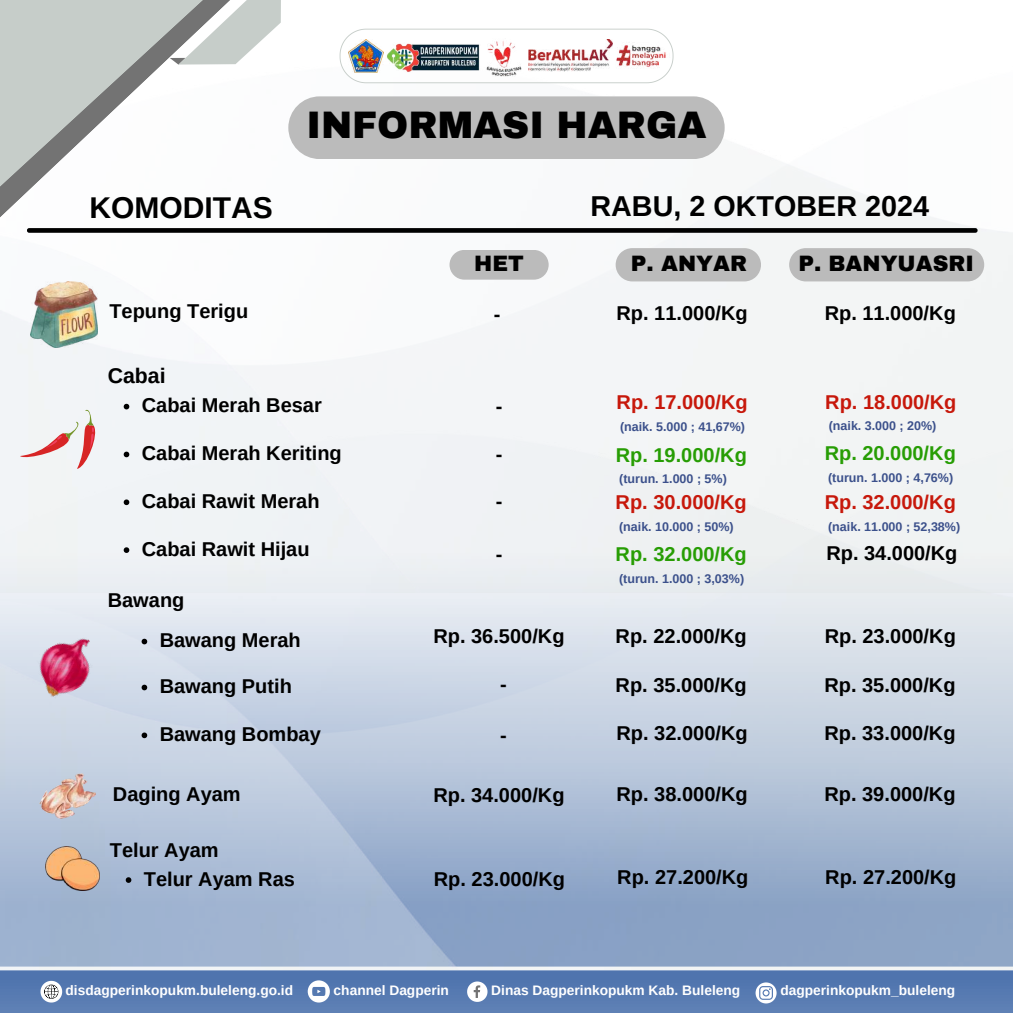
<style>
.page{position:relative;width:1013px;height:1013px;background:#fff}
.page>*{position:absolute;margin:0;border:0;box-sizing:border-box;transform-origin:0 0}
.t1{font:900 37.5px "Archivo";color:#000}
.t2{font:700 30px "Arimo";color:#000}
.t3{font:700 28.75px "Arimo";color:#000}
.t4{font:900 21.75px "Archivo";color:#000}
.t5{font:700 21.25px "Arimo";color:#000}
.t6{font:700 20px/29px "Arimo";color:#000}
.t7{font:700 20px "Arimo";color:#c7180b}
.t8{font:700 20px "Arimo";color:#279d04}
.t9{font:700 13.75px "Arimo";color:#fff}
.t10{font:700 12.5px "Arimo";color:#3b508b}
</style>
<div class="page">
<div style="left:0;top:549px;width:1012px;height:463px;background:#5579b1"></div>
<img style="left:0;top:28px;width:1012px;height:341px">
<svg style="left:467px;top:981px;width:20px;height:20px"></svg>
<svg style="left:40px;top:980px;width:22px;height:22px"></svg>
<svg style="left:308px;top:980px;width:22px;height:22px"></svg>
<svg style="left:755px;top:982px;width:21px;height:21px"></svg>
<hr style="left:0;top:966px;width:1012px;height:4px;background:#f1f4f4">
<img style="left:0;top:369px;width:1012px;height:598px">
<svg style="left:339px;top:29px;width:334px;height:54px"></svg>
<img style="left:349px;top:39px;width:34px;height:33px">
<img style="left:386px;top:42px;width:94px;height:30px">
<img style="left:528px;top:39px;width:82px;height:32px">
<img style="left:610px;top:39px;width:61px;height:35px">
<svg style="left:243px;top:0;width:38px;height:65px"></svg>
<svg style="left:0;top:0;width:243px;height:266px"></svg>
<svg style="left:0;top:0;width:224px;height:215px"></svg>
<svg style="left:27px;top:228px;width:950px;height:5px;background:#0f0f0f"></svg>
<div style="left:288px;top:96px;width:436px;height:63px;background:#bbb;border-radius:31px"></div>
<div style="left:615px;top:248px;width:146px;height:33px;background:#bbb"></div>
<div style="left:789px;top:248px;width:195px;height:33px;background:#bbb"></div>
<img style="left:31px;top:282px;width:67px;height:65px">
<svg style="left:20px;top:408px;width:75px;height:61px"></svg>
<img style="left:30px;top:629px;width:77px;height:72px">
<img style="left:40px;top:773px;width:55px;height:46px">
<img style="left:46px;top:846px;width:53px;height:44px">
<div style="left:449px;top:250px;width:99px;height:30px;background:#bbb;border-radius:15px"></div>
<img style="left:482px;top:38px;width:42px;height:40px">
<svg style="left:124px;top:404px;width:5px;height:5px"></svg>
<svg style="left:124px;top:451px;width:5px;height:6px"></svg>
<svg style="left:124px;top:499px;width:5px;height:6px"></svg>
<svg style="left:124px;top:547px;width:5px;height:6px"></svg>
<svg style="left:142px;top:638px;width:5px;height:6px"></svg>
<svg style="left:142px;top:684px;width:5px;height:6px"></svg>
<svg style="left:142px;top:732px;width:5px;height:6px"></svg>
<svg style="left:126px;top:877px;width:5px;height:5px"></svg>
<h1 class="t1" style="left:306px;top:105px;width:401px">INFORMASI HARGA</h1>
<h2 class="t2" style="left:89px;top:191px;width:185px">KOMODITAS</h2>
<h3 class="t3" style="left:590px;top:190px;width:340px">RABU, 2 OKTOBER 2024</h3>
<p class="t4" style="left:631px;top:252px;width:118px">P. ANYAR</p>
<p class="t4" style="left:798px;top:252px;width:177px">P. BANYUASRI</p>
<p class="t6" style="left:616px;top:298px;width:133px">Rp. 11.000/Kg</p>
<p class="t4" style="left:474px;top:252px;width:51px">HET</p>
<p class="t6" style="left:109px;top:296px;width:140px">Tepung Terigu</p>
<p class="t6" style="left:824px;top:298px;width:133px">Rp. 11.000/Kg</p>
<p class="t6" style="left:494px;top:299px;width:8px">-</p>
<p class="t5" style="left:108px;top:364px;width:59px">Cabai</p>
<p class="t6" style="left:142px;top:391px;width:182px">Cabai Merah Besar</p>
<p class="t6" style="left:142px;top:438px;width:201px">Cabai Merah Keriting</p>
<p class="t6" style="left:142px;top:486px;width:179px">Cabai Rawit Merah</p>
<p class="t6" style="left:142px;top:534px;width:169px">Cabai Rawit Hijau</p>
<p class="t6" style="left:108px;top:585px;width:78px">Bawang</p>
<p class="t6" style="left:496px;top:391px;width:8px">-</p>
<p class="t6" style="left:496px;top:439px;width:8px">-</p>
<p class="t6" style="left:496px;top:487px;width:8px">-</p>
<p class="t6" style="left:496px;top:540px;width:8px">-</p>
<p class="t7" style="left:616px;top:391px;width:133px">Rp. 17.000/Kg</p>
<p class="t10" style="left:620px;top:419px;width:127px">(naik. 5.000 ; 41,67%)</p>
<p class="t8" style="left:615px;top:443px;width:133px">Rp. 19.000/Kg</p>
<p class="t10" style="left:619px;top:472px;width:109px">(turun. 1.000 ; 5%)</p>
<p class="t7" style="left:615px;top:491px;width:133px">Rp. 30.000/Kg</p>
<p class="t10" style="left:619px;top:519px;width:116px">(naik. 10.000 ; 50%)</p>
<p class="t8" style="left:615px;top:543px;width:133px">Rp. 32.000/Kg</p>
<p class="t10" style="left:619px;top:571px;width:126px">(turun. 1.000 ; 3,03%)</p>
<p class="t6" style="left:160px;top:625px;width:143px">Bawang Merah</p>
<p class="t6" style="left:615px;top:621px;width:133px">Rp. 22.000/Kg</p>
<p class="t6" style="left:160px;top:671px;width:134px">Bawang Putih</p>
<p class="t6" style="left:160px;top:719px;width:163px">Bawang Bombay</p>
<p class="t6" style="left:433px;top:621px;width:133px">Rp. 36.500/Kg</p>
<p class="t6" style="left:500px;top:669px;width:8px">-</p>
<p class="t6" style="left:615px;top:670px;width:133px">Rp. 35.000/Kg</p>
<p class="t6" style="left:616px;top:719px;width:133px">Rp. 32.000/Kg</p>
<p class="t6" style="left:500px;top:720px;width:8px">-</p>
<p class="t6" style="left:113px;top:779px;width:129px">Daging Ayam</p>
<p class="t6" style="left:616px;top:779px;width:133px">Rp. 38.000/Kg</p>
<p class="t6" style="left:144px;top:835px;width:153px;text-indent:-34px">Telur Ayam<br>Telur Ayam Ras</p>
<p class="t6" style="left:433px;top:780px;width:133px">Rp. 34.000/Kg</p>
<p class="t6" style="left:617px;top:862px;width:133px">Rp. 27.200/Kg</p>
<p class="t6" style="left:434px;top:864px;width:133px">Rp. 23.000/Kg</p>
<p class="t7" style="left:825px;top:390px;width:133px">Rp. 18.000/Kg</p>
<p class="t10" style="left:828px;top:419px;width:109px">(naik. 3.000 ; 20%)</p>
<p class="t8" style="left:824px;top:442px;width:133px">Rp. 20.000/Kg</p>
<p class="t10" style="left:828px;top:470px;width:126px">(turun. 1.000 ; 4,76%)</p>
<p class="t7" style="left:824px;top:491px;width:133px">Rp. 32.000/Kg</p>
<p class="t10" style="left:828px;top:519px;width:133px">(naik. 11.000 ; 52,38%)</p>
<p class="t6" style="left:826px;top:539px;width:133px">Rp. 34.000/Kg</p>
<p class="t6" style="left:824px;top:621px;width:133px">Rp. 23.000/Kg</p>
<p class="t6" style="left:824px;top:671px;width:133px">Rp. 35.000/Kg</p>
<p class="t6" style="left:824px;top:718px;width:133px">Rp. 33.000/Kg</p>
<p class="t6" style="left:824px;top:779px;width:133px">Rp. 39.000/Kg</p>
<p class="t6" style="left:825px;top:862px;width:133px">Rp. 27.200/Kg</p>
<p class="t9" style="left:66px;top:983px;width:229px">disdagperinkopukm.buleleng.go.id</p>
<p class="t9" style="left:333px;top:982px;width:117px">channel Dagperin</p>
<p class="t9" style="left:491px;top:983px;width:250px">Dinas Dagperinkopukm Kab. Buleleng</p>
<p class="t9" style="left:780px;top:983px;width:176px">dagperinkopukm_buleleng</p>
</div>
